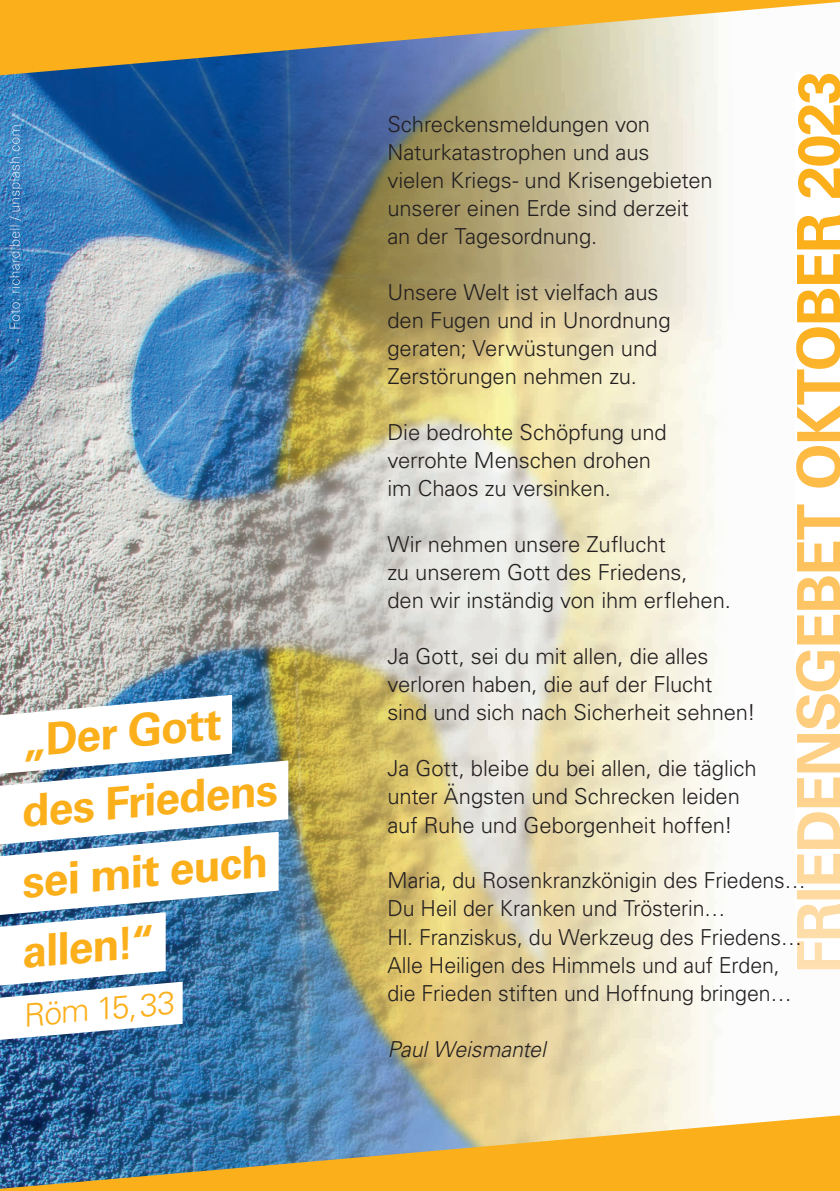
<style>
.page{position:relative;width:840px;height:1191px;background:#fff}
.page>*{position:absolute;margin:0;border:0;box-sizing:border-box;transform-origin:0 0}
.t1{font:700 44.6px/70.2px "Univers LT Std";color:#fbaf1b}
.t2{font:300 32px "Univers LT Std";color:#fbaf1b}
.t3{font:300 22px/28px "Univers LT Std";letter-spacing:-.005em;color:#231f20}
.t4{font:italic 300 22px "Univers LT Std";letter-spacing:-.005em;color:#231f20}
</style>
<div class="page">
<img style="left:0;top:75px;width:245px;height:1040px">
<img style="left:245px;top:75px;width:330px;height:1040px">
<img style="left:9px;top:125px;width:13px;height:203px">
<img style="left:0;top:1115px;width:839px;height:76px">
<svg style="left:0;top:0;width:839px;height:75px;background:#d4b46e"></svg>
<img style="left:795px;top:74px;width:44px;height:895px">
<img style="left:0;top:695px;width:288px;height:344px">
<h1 class="t1" style="left:0;top:708px;width:270px;text-indent:18px;rotate:-5deg">„Der Gott des Friedens sei mit euch allen!“</h1>
<h2 class="t2" style="left:22px;top:996px;width:153px;rotate:-5deg">Röm 15, 33</h2>
<p class="t3" style="left:387px;top:110px;width:327px">Schreckensmeldungen von<br>Naturkatastrophen und aus<br>vielen Kriegs- und Krisengebieten unserer einen Erde sind derzeit an der Tagesordnung.</p>
<p class="t3" style="left:387px;top:278px;width:284px">Unsere Welt ist vielfach aus den Fugen und in Unordnung geraten; Verwüstungen und<br>Zerstörungen nehmen zu.</p>
<p class="t3" style="left:387px;top:418px;width:281px">Die bedrohte Schöpfung und verrohte Menschen drohen im Chaos zu versinken.</p>
<p class="t3" style="left:387px;top:530px;width:345px">Wir nehmen unsere Zuflucht<br>zu unserem Gott des Friedens,<br>den wir inständig von ihm erflehen.</p>
<p class="t3" style="left:387px;top:642px;width:370px">Ja Gott, sei du mit allen, die alles verloren haben, die auf der Flucht sind und sich nach Sicherheit sehnen!</p>
<p class="t3" style="left:387px;top:754px;width:370px">Ja Gott, bleibe du bei allen, die täglich unter Ängsten und Schrecken leiden auf Ruhe und Geborgenheit hoffen!</p>
<p class="t3" style="left:387px;top:866px;width:420px">Maria, du Rosenkranzkönigin des Friedens… Du Heil der Kranken und Trösterin…<br>Hl. Franziskus, du Werkzeug des Friedens… Alle Heiligen des Himmels und auf Erden, die Frieden stiften und Hoffnung bringen…</p>
<p class="t4" style="left:387px;top:1035px;width:160px">Paul Weismantel</p>
</div>
